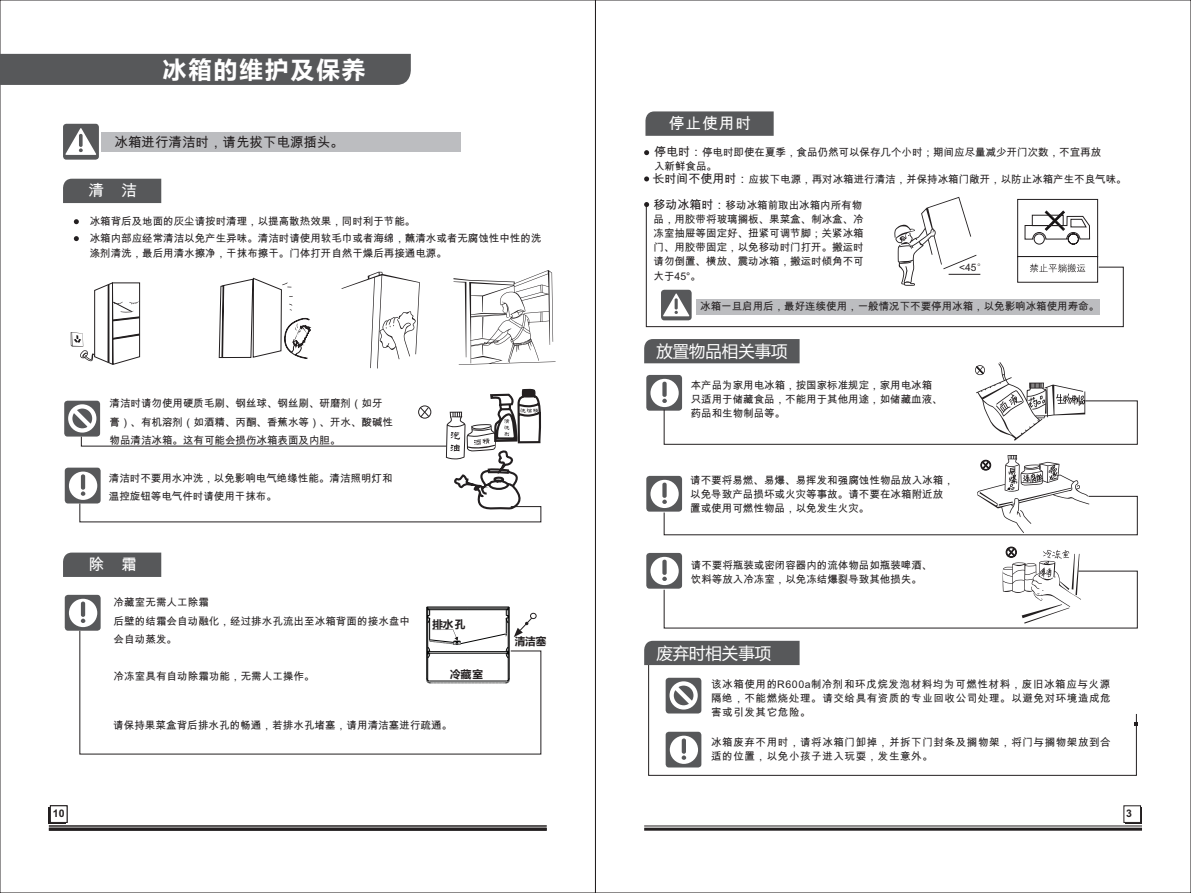
<style>
.page{position:relative;width:1191px;height:893px;background:#fff}
.page>*{position:absolute;margin:0;border:0;box-sizing:border-box;transform-origin:0 0}
.t1{font:700 23.55px "Microsoft Ya Hei";letter-spacing:.09em;color:#fff}
.t2{font:16.35px "Microsoft Ya Hei";color:#fff}
.t3{font:15.75px "Arial Unicode MS";letter-spacing:.055em;color:#fff}
.t4{font:13.5px "Arial Unicode MS";color:#231f20}
.t5{font:10.5px/14.1px "Arial Unicode MS";color:#231f20}
.t6{font:10.5px/14.1px "Arial Unicode MS";letter-spacing:.055em;color:#231f20}
.t7{font:700 10.5px "Microsoft Ya Hei";color:#231f20}
.t8{font:700 10.5px "Arial";color:#231f20}
.t9{font:10.2px "Arial";color:#231f20}
.s1{font-size:12px}
.s2{font-family:"Sim Sun"}
</style>
<div class="page">
<div style="left:0;top:54px;width:411px;height:31px;background:#57585a"></div>
<div style="left:63px;top:179px;width:98px;height:24px;background:#57585a"></div>
<div style="left:63px;top:553px;width:98px;height:24px;background:#57585a"></div>
<svg style="left:645px;top:111px;width:128px;height:25px;background:#5c5d5f"></svg>
<div style="left:63px;top:124px;width:36px;height:36px;background:#57585a;border-radius:3px"></div>
<svg style="left:65px;top:128px;width:31px;height:27px"></svg>
<svg style="left:74px;top:219px;width:5px;height:5px"></svg>
<svg style="left:74px;top:236px;width:5px;height:5px"></svg>
<svg style="left:218px;top:277px;width:94px;height:82px"></svg>
<svg style="left:453px;top:270px;width:102px;height:95px"></svg>
<svg style="left:341px;top:272px;width:79px;height:96px"></svg>
<div style="left:64px;top:401px;width:36px;height:36px;background:#57585a;border-radius:3px"></div>
<div style="left:65px;top:468px;width:36px;height:35px;background:#57585a;border-radius:3px"></div>
<div style="left:65px;top:595px;width:36px;height:36px;background:#57585a;border-radius:3px"></div>
<svg style="left:69px;top:599px;width:28px;height:28px"></svg>
<svg style="left:79px;top:630px;width:462px;height:124px"></svg>
<svg style="left:66px;top:388px;width:476px;height:134px"></svg>
<div style="left:101px;top:133px;width:359px;height:19px;background:#bcbdc0"></div>
<svg style="left:935px;top:197px;width:27px;height:8px"></svg>
<svg style="left:644px;top:150px;width:5px;height:5px"></svg>
<svg style="left:644px;top:176px;width:5px;height:5px"></svg>
<svg style="left:644px;top:202px;width:5px;height:5px"></svg>
<svg style="left:646px;top:205px;width:477px;height:122px"></svg>
<svg style="left:1017px;top:199px;width:81px;height:84px"></svg>
<div style="left:661px;top:290px;width:30px;height:30px;background:#57585a;border-radius:3px"></div>
<svg style="left:663px;top:293px;width:26px;height:23px"></svg>
<hr style="left:49px;top:826px;width:498px;height:1px;background:#231f20">
<hr style="left:49px;top:828px;width:498px;height:3px;background:#231f20">
<div style="left:49px;top:807px;width:16px;height:17px;background:#231f20"></div>
<div style="left:50px;top:806px;width:17px;height:16px;background:#fff"></div>
<div style="left:50px;top:806px;width:17px;height:17px;border:1px solid #231f20"></div>
<div style="left:646px;top:476px;width:36px;height:36px;background:#57585a;border-radius:3px"></div>
<div style="left:646px;top:553px;width:36px;height:36px;background:#57585a;border-radius:3px"></div>
<svg style="left:650px;top:455px;width:488px;height:81px"></svg>
<svg style="left:650px;top:547px;width:488px;height:82px"></svg>
<svg style="left:648px;top:646px;width:489px;height:130px"></svg>
<svg style="left:1134px;top:723px;width:4px;height:3px"></svg>
<svg style="left:644px;top:339px;width:494px;height:106px"></svg>
<div style="left:644px;top:641px;width:155px;height:24px;background:#57585a"></div>
<hr style="left:644px;top:826px;width:498px;height:1px;background:#231f20">
<hr style="left:644px;top:828px;width:498px;height:3px;background:#231f20">
<div style="left:1125px;top:807px;width:17px;height:17px;background:#2c2829"></div>
<div style="left:1123px;top:806px;width:17px;height:16px;background:#fff"></div>
<svg style="left:71px;top:282px;width:69px;height:83px"></svg>
<hr style="left:427px;top:607px;width:1px;height:73px;background:#010202">
<hr style="left:426px;top:607px;width:1px;height:71px;background:#010202">
<hr style="left:509px;top:607px;width:1px;height:71px;background:#010202">
<hr style="left:508px;top:607px;width:1px;height:73px;background:#010202">
<svg style="left:426px;top:677px;width:84px;height:6px"></svg>
<svg style="left:426px;top:607px;width:110px;height:52px"></svg>
<h1 class="t1" style="left:163px;top:58px;width:204px">冰箱的维护及保养</h1>
<p class="t4" style="left:114px;top:137px;width:231px">冰箱进行清洁时，请先拔下电源插头。</p>
<h3 class="t3" style="left:89px;top:185px;width:50px">清 洁</h3>
<p class="t5" style="left:90px;top:216px;width:327px">冰箱背后及地面的灰尘请按时清理，以提高散热效果，同时利于节能。</p>
<p class="t5" style="left:90px;top:233px;width:453px">冰箱内部应经常清洁以免产生异味。清洁时请使用软毛巾或者海绵，蘸清水或者无腐蚀性中性的洗涤剂清洗，最后用清水擦净，干抹布擦干。门体打开自然干燥后再接通电源。</p>
<p class="t5" style="left:110px;top:395px;width:285px;line-height:18.3px">清洁时请勿使用硬质毛刷、钢丝球、钢丝刷、研磨剂（如牙膏）、有机溶剂（如酒精、丙酮、香蕉水等）、开水、酸碱性物品清洁冰箱。这有可能会损伤冰箱表面及内胆。</p>
<p class="t5" style="left:109px;top:470px;width:285px;line-height:18.3px">清洁时不要用水冲洗，以免影响电气绝缘性能。清洁照明灯和温控旋钮等电气件时请使用干抹布。</p>
<h3 class="t3" style="left:89px;top:559px;width:50px">除 霜</h3>
<p class="t5" style="left:114px;top:594px;width:298px;line-height:18.3px">冷藏室无需人工除霜<br>后壁的结霜会自动融化，经过排水孔流出至冰箱背面的接水盘中会自动蒸发。</p>
<p class="t5" style="left:114px;top:670px;width:203px">冷冻室具有自动除霜功能，无需人工操作。</p>
<p class="t5" style="left:113px;top:719px;width:341px">请保持果菜盒背后排水孔的畅通，若排水孔堵塞，请用清洁塞进行疏通。</p>
<p class="t7" style="left:432px;top:619px;width:34px">排水孔</p>
<p class="t7" style="left:450px;top:669px;width:34px">冷藏室</p>
<p class="t8" style="left:53px;top:810px;width:14px">1 02</p>
<p class="t7" style="left:515px;top:637px;width:33px">清洁塞</p>
<h3 class="t3" style="left:669px;top:118px;width:84px">停止使用时</h3>
<p class="t5" style="left:654px;top:146px;width:448px"><span class="s1">停电时：</span>停电时即使在夏季，食品仍然可以保存几个小时；期间应尽量减少开门次数，不宜再放入新鲜食品。</p>
<p class="t5" style="left:652px;top:173px;width:475px"><span class="s1">长时间不使用时：</span>应拔下电源，再对冰箱进行清洁，并保持冰箱门敞开，以防止冰箱产生不良气味。</p>
<p class="t5" style="left:653px;top:199px;width:211px"><span class="s1">移动冰箱时：</span>移动冰箱前取出冰箱内所有物品，用胶带将玻璃搁板、果菜盒、制冰盒、冷冻室抽屉等固定好、扭紧可调节脚；关紧冰箱门、用胶带固定，以免移动时门打开。搬运时请勿倒置、横放、震动冰箱，搬运时倾角不可大于45°。</p>
<p class="t9" style="left:959px;top:264px;width:29px">&lt;45<span class="s2">°</span></p>
<p class="t5" style="left:700px;top:301px;width:400px">冰箱一旦启用后，最好连续使用，一般情况下不要停用冰箱，以免影响冰箱使用寿命。</p>
<h2 class="t2" style="left:656px;top:344px;width:133px">放置物品相关事项</h2>
<p class="t5" style="left:690px;top:379px;width:253px">本产品为家用电冰箱，按国家标准规定，家用电冰箱只适用于储藏食品，不能用于其他用途，如储藏血液、药品和生物制品等。</p>
<p class="t5" style="left:690px;top:474px;width:265px">请不要将易燃、易爆、易挥发和强腐蚀性物品放入冰箱，以免导致产品损坏或火灾等事故。请不要在冰箱附近放置或使用可燃性物品，以免发生火灾。</p>
<p class="t5" style="left:691px;top:559px;width:243px">请不要将瓶装或密闭容器内的流体物品如瓶装啤酒、饮料等放入冷冻室，以免冻结爆裂导致其他损失。</p>
<h2 class="t2" style="left:656px;top:645px;width:116px">废弃时相关事项</h2>
<p class="t5" style="left:711px;top:678px;width:401px;text-align:justify">该冰箱使用的R600a制冷剂和环戊烷发泡材料均为可燃性材料，废旧冰箱应与火源隔绝，不能燃烧处理。请交给具有资质的专业回收公司处理。以避免对环境造成危害或引发其它危险。</p>
<p class="t6" style="left:711px;top:736px;width:401px">冰箱废弃不用时，请将冰箱门卸掉，并拆下门封条及搁物架，将门与搁物架放到合适的位置，以免小孩子进入玩耍，发生意外。</p>
<p class="t8" style="left:1126px;top:810px;width:7px">3</p>
</div>
